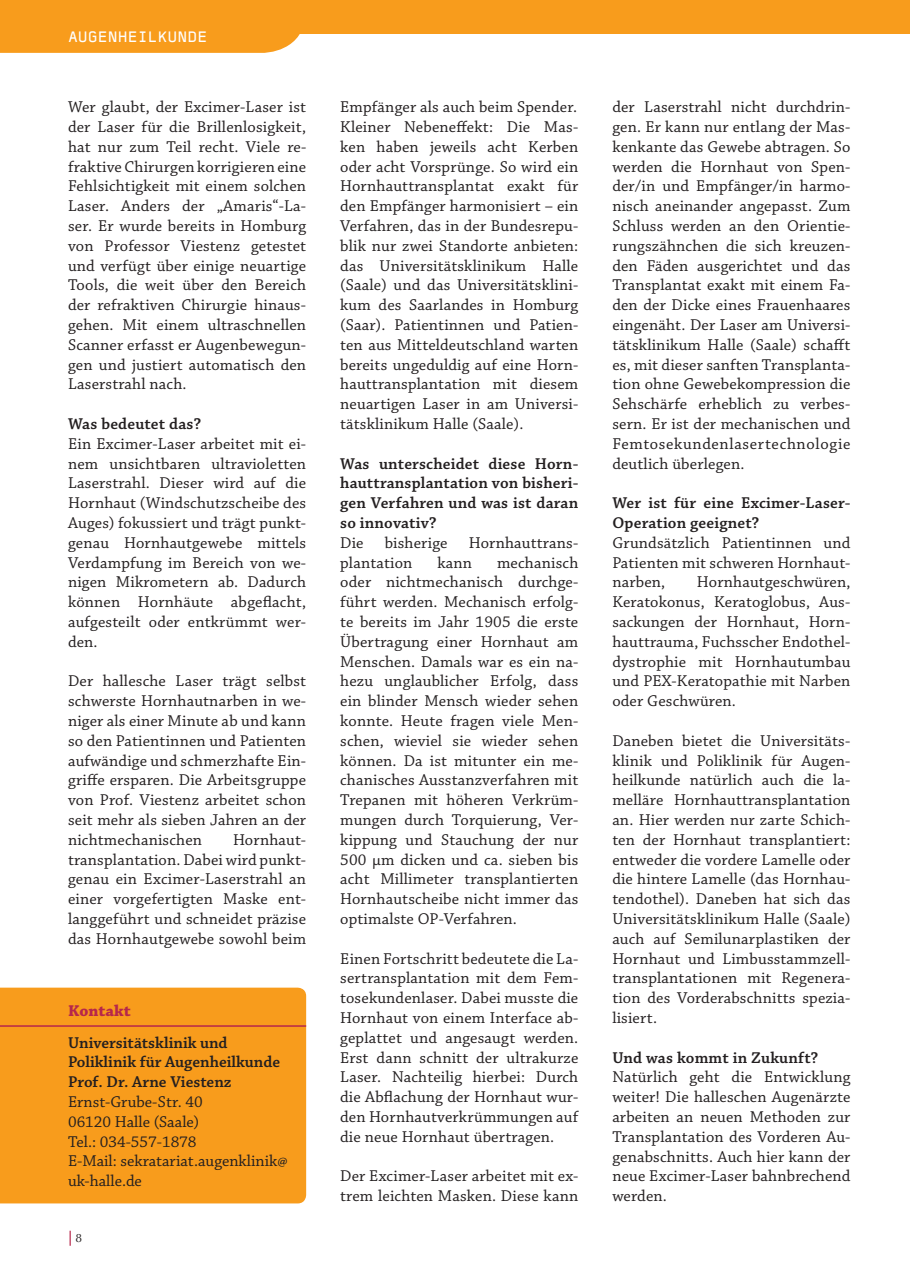
<style>
.page{position:relative;width:910px;height:1280px;background:#fff}
.page>*{position:absolute;margin:0;border:0;box-sizing:border-box;transform-origin:0 0}
.t1{font:16.5px/19.8px "Chaparral Pro";letter-spacing:.01em;color:#231f20;text-align:justify}
.t2{font:600 16.5px/19.8px "Chaparral Pro";letter-spacing:.01em;color:#231f20}
.t3{font:700 16.5px "Chaparral Pro";color:#b6274b}
.t4{font:15px "Typestar OCR";color:#fff}
.t5{font:700 15px "Optima LT";color:#b6274b}
.s1{font-weight:400;font-size:12px;color:#231f20}
</style>
<div class="page">
<div style="left:0;top:0;width:910px;height:33px;background:#f89c1c"></div>
<svg style="left:0;top:33px;width:306px;height:20px;background:#f8a129"></svg>
<div style="left:0;top:988px;width:306px;height:215px;background:#f89c1c"></div>
<hr style="left:0;top:1025px;width:306px;height:2px;background:#b6274b">
<p class="t4" style="left:68px;top:28px;width:141px">AUGENHEILKUNDE</p>
<p class="t1" style="left:68px;top:98px;width:240px">Wer glaubt, der Excimer-Laser ist der Laser für die Brillenlosigkeit, hat nur zum Teil recht. Viele re&shy;fraktive Chirurgen korrigieren eine Fehlsichtigkeit mit einem solchen Laser. Anders der „Amaris“-La&shy;ser. Er wurde bereits in Homburg von Professor Viestenz getestet und verfügt über einige neuartige Tools, die weit über den Bereich der refraktiven Chirurgie hinaus&shy;gehen. Mit einem ultraschnellen Scanner erfasst er Augenbewegun&shy;gen und justiert automatisch den Laserstrahl nach.</p>
<p class="t2" style="left:68px;top:414px;width:135px">Was bedeutet das?</p>
<p class="t1" style="left:68px;top:434px;width:240px">Ein Excimer-Laser arbeitet mit ei&shy;nem unsichtbaren ultravioletten Laserstrahl. Dieser wird auf die Hornhaut (Windschutzscheibe des Auges) fokussiert und trägt punkt&shy;genau Hornhautgewebe mittels Verdampfung im Bereich von we&shy;nigen Mikrometern ab. Dadurch können Hornhäute abgeflacht, aufgesteilt oder entkrümmt wer&shy;den.</p>
<p class="t1" style="left:68px;top:672px;width:240px">Der hallesche Laser trägt selbst schwerste Hornhautnarben in we&shy;niger als einer Minute ab und kann so den Patientinnen und Patienten aufwändige und schmerzhafte Ein&shy;griffe ersparen. Die Arbeitsgruppe von Prof. Viestenz arbeitet schon seit mehr als sieben Jahren an der nichtmechanischen</p>
<p class="t1" style="left:68px;top:830px;width:240px;text-indent:165px">Hornhaut&shy;transplantation. Dabei wird punkt&shy;genau ein Excimer-Laserstrahl an einer vorgefertigten Maske ent&shy;langgeführt und schneidet präzise das Hornhautgewebe sowohl beim</p>
<p class="t3" style="left:68px;top:1001px;width:64px">Kontakt</p>
<p class="t2" style="left:68px;top:1033px;width:214px">Universitätsklinik und<br>Poliklinik für Augenheilkunde<br>Prof. Dr. Arne Viestenz</p>
<p class="t1" style="left:68px;top:1092px;width:221px;text-align:left">Ernst-Grube-Str. 40<br>06120 Halle (Saale)<br>Tel.: 034-557-1878<br>E-Mail: sekratariat.augenklinik@ uk-halle.de</p>
<p class="t5" style="left:66px;top:1228px;width:18px">|<span class="s1">8</span></p>
<p class="t1" style="left:340px;top:98px;width:240px">Empfänger als auch beim Spender.<br>Kleiner Nebeneffekt: Die Mas&shy;ken haben jeweils acht Kerben oder acht Vorsprünge. So wird ein Hornhauttransplantat exakt für den Empfänger harmonisiert – ein Verfahren, das in der Bundesrepu&shy;blik nur zwei Standorte anbieten: das Universitätsklinikum Halle (Saale) und das Universitätsklini&shy;kum des Saarlandes in Homburg (Saar). Patientinnen und Patien&shy;ten aus Mitteldeutschland warten bereits ungeduldig auf eine Horn&shy;hauttransplantation mit diesem neuartigen Laser in am Universi&shy;tätsklinikum Halle (Saale).</p>
<p class="t2" style="left:340px;top:454px;width:240px;text-align:justify">Was unterscheidet diese Horn&shy;hauttransplantation von bisheri&shy;gen Verfahren und was ist daran so innovativ?</p>
<p class="t1" style="left:340px;top:533px;width:25px">Die</p>
<p class="t1" style="left:385px;top:533px;width:64px">bisherige</p>
<p class="t1" style="left:469px;top:533px;width:111px">Hornhauttrans-</p>
<p class="t1" style="left:340px;top:553px;width:74px">plantation</p>
<p class="t1" style="left:437px;top:553px;width:36px">kann</p>
<p class="t1" style="left:340px;top:553px;width:240px;text-indent:157px">mechanisch oder nichtmechanisch durchge&shy;führt werden. Mechanisch erfolg&shy;te bereits im Jahr 1905 die erste Übertragung einer Hornhaut am Menschen. Damals war es ein na&shy;hezu unglaublicher Erfolg, dass ein blinder Mensch wieder sehen konnte. Heute fragen viele Men&shy;schen, wieviel sie wieder sehen können. Da ist mitunter ein me&shy;chanisches Ausstanzverfahren mit Trepanen mit höheren Verkrüm&shy;mungen durch Torquierung, Ver&shy;kippung und Stauchung der nur 500 µm dicken und ca. sieben bis acht Millimeter transplantierten Hornhautscheibe nicht immer das optimalste OP-Verfahren.</p>
<p class="t1" style="left:340px;top:949px;width:240px">Einen Fortschritt bedeutete die La&shy;sertransplantation mit dem Fem&shy;tosekundenlaser. Dabei musste die Hornhaut von einem Interface ab&shy;geplattet und angesaugt werden.<br>Erst dann schnitt der ultrakurze Laser. Nachteilig hierbei: Durch die Abflachung der Hornhaut wur&shy;den Hornhautverkrümmungen auf die neue Hornhaut übertragen.</p>
<p class="t1" style="left:340px;top:1167px;width:240px">Der Excimer-Laser arbeitet mit ex&shy;trem leichten Masken. Diese kann</p>
<p class="t1" style="left:612px;top:98px;width:240px">der Laserstrahl nicht durchdrin&shy;gen. Er kann nur entlang der Mas&shy;kenkante das Gewebe abtragen. So werden die Hornhaut von Spen&shy;der/in und Empfänger/in harmo&shy;nisch aneinander angepasst. Zum Schluss werden an den Orientie&shy;rungszähnchen die sich kreuzen&shy;den Fäden ausgerichtet und das Transplantat exakt mit einem Fa&shy;den der Dicke eines Frauenhaares eingenäht. Der Laser am Universi&shy;tätsklinikum Halle (Saale) schafft es, mit dieser sanften Transplanta&shy;tion ohne Gewebekompression die Sehschärfe erheblich zu verbes&shy;sern. Er ist der mechanischen und Femtosekundenlasertechnologie deutlich überlegen.</p>
<p class="t2" style="left:612px;top:494px;width:240px">Wer ist für eine Excimer-Laser-<br>Operation geeignet?</p>
<p class="t1" style="left:612px;top:533px;width:240px">Grundsätzlich Patientinnen und Patienten mit schweren Hornhaut&shy;narben,</p>
<p class="t1" style="left:612px;top:573px;width:240px;text-indent:85px">Hornhautgeschwüren, Keratokonus, Keratoglobus, Aus&shy;sackungen der Hornhaut, Horn&shy;hauttrauma, Fuchsscher Endothel&shy;dystrophie mit Hornhautumbau und PEX-Keratopathie mit Narben oder Geschwüren.</p>
<p class="t1" style="left:612px;top:731px;width:240px">Daneben bietet die Universitäts&shy;klinik und Poliklinik für Augen&shy;heilkunde natürlich auch die la&shy;melläre Hornhauttransplantation an. Hier werden nur zarte Schich&shy;ten der Hornhaut transplantiert: entweder die vordere Lamelle oder die hintere Lamelle (das Hornhau&shy;tendothel). Daneben hat sich das Universitätsklinikum Halle (Saale) auch auf Semilunarplastiken der Hornhaut und Limbusstammzell&shy;transplantationen mit Regenera&shy;tion des Vorderabschnitts spezia&shy;lisiert.</p>
<p class="t2" style="left:612px;top:1048px;width:207px">Und was kommt in Zukunft?</p>
<p class="t1" style="left:612px;top:1068px;width:240px">Natürlich geht die Entwicklung weiter! Die halleschen Augenärzte arbeiten an neuen Methoden zur Transplantation des Vorderen Au&shy;genabschnitts. Auch hier kann der neue Excimer-Laser bahnbrechend werden.</p>
</div>
